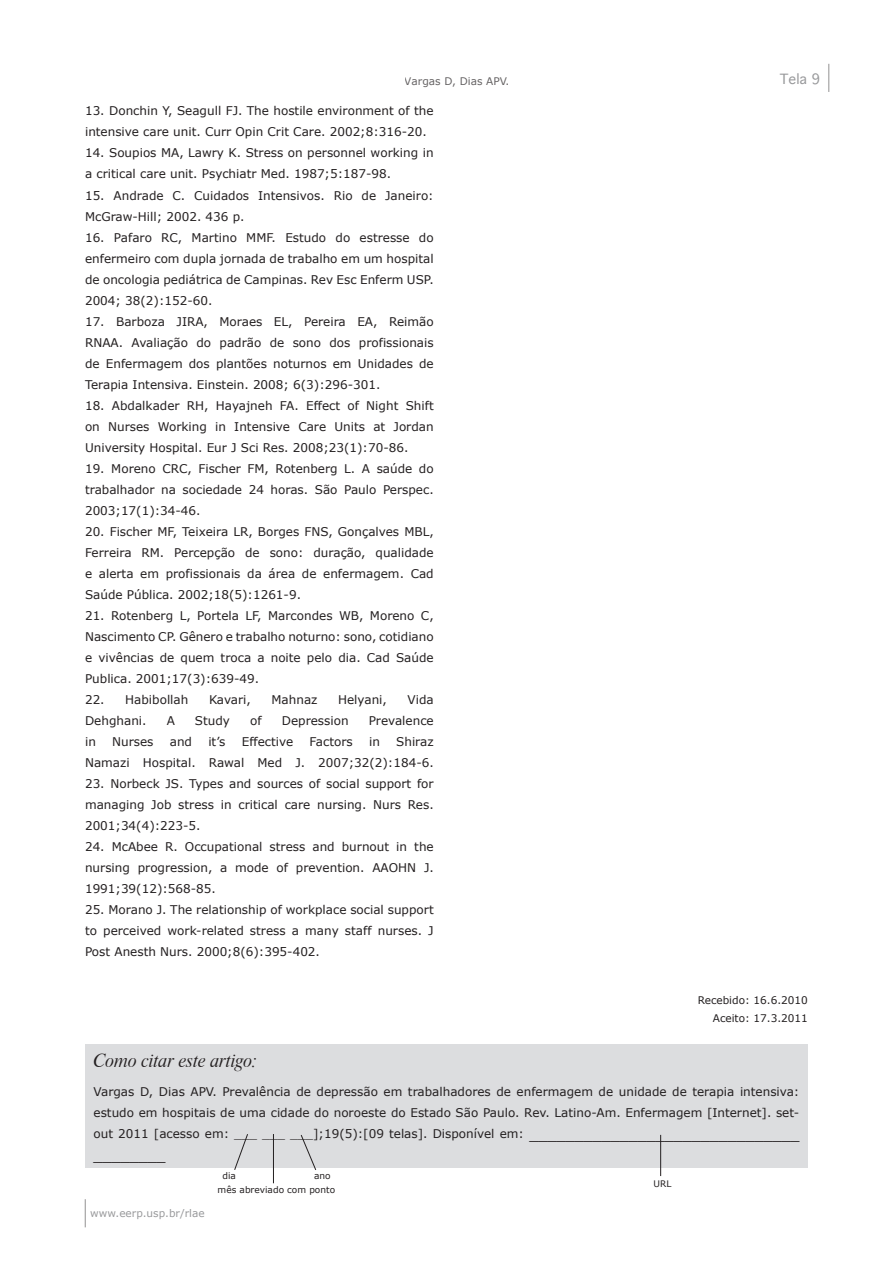
<style>
.page{position:relative;width:893px;height:1263px;background:#fff}
.page>*{position:absolute;margin:0;border:0;box-sizing:border-box;transform-origin:0 0}
.t1{font:18px "Dutch 801 BT Italic Headline";color:#231f20}
.t2{font:18px "Times New Roman";color:#231f20}
.t3{font:13.5px "Geneva";color:#6c6d70}
._18__Referências{font:12px/21px "Verdana";color:#231f20;text-align:justify}
._21__Recebido_Aceito{font:10.5px "Verdana";color:#231f20}
.t4{font:10.5px "Verdana";color:#6c6d70}
._18__Referências-2{font:9px "Verdana";color:#231f20}
.s1{font-family:"Times New Roman";font-size:18px}
</style>
<div class="page">
<svg style="left:828px;top:64px;width:1px;height:28px"></svg>
<svg style="left:85px;top:1199px;width:1px;height:28px"></svg>
<div style="left:85px;top:1044px;width:723px;height:124px;background:#dcdddf"></div>
<hr style="left:660px;top:1135px;width:1px;height:41px;background:#231f20">
<svg style="left:234px;top:1134px;width:14px;height:36px"></svg>
<hr style="left:273px;top:1134px;width:1px;height:49px;background:#231f20">
<svg style="left:301px;top:1135px;width:15px;height:35px"></svg>
<p class="_21__Recebido_Aceito" style="left:405px;top:75px;width:106px">Vargas D, Dias APV.</p>
<p class="_18__Referências" style="left:85px;top:100px;width:350px">13. Donchin Y, Seagull FJ. The hostile environment of the intensive care unit. Curr Opin Crit Care. 2002;8:316-20.</p>
<p class="_18__Referências" style="left:85px;top:142px;width:350px">14. Soupios MA, Lawry K. Stress on personnel working in a critical care unit. Psychiatr Med. 1987;5:187-98.</p>
<p class="_18__Referências" style="left:85px;top:184px;width:350px">15. Andrade C. Cuidados Intensivos. Rio de Janeiro:<br>McGraw-Hill; 2002. 436 p.</p>
<p class="_18__Referências" style="left:85px;top:226px;width:350px">16. Pafaro RC, Martino MMF. Estudo do estresse do enfermeiro com dupla jornada de trabalho em um hospital de oncologia pediátrica de Campinas. Rev Esc Enferm USP.<br>2004; 38(2):152-60.</p>
<p class="_18__Referências" style="left:85px;top:310px;width:350px">17. Barboza JIRA, Moraes EL, Pereira EA, Reimão RNAA. Avaliação do padrão de sono dos profissionais de Enfermagem dos plantões noturnos em Unidades de Terapia Intensiva. Einstein. 2008; 6(3):296-301.</p>
<p class="_18__Referências" style="left:85px;top:394px;width:350px">18. Abdalkader RH, Hayajneh FA. Effect of Night Shift on Nurses Working in Intensive Care Units at Jordan University Hospital. Eur J Sci Res. 2008;23(1):70-86.</p>
<p class="_18__Referências" style="left:85px;top:457px;width:350px">19. Moreno CRC, Fischer FM, Rotenberg L. A saúde do trabalhador na sociedade 24 horas. São Paulo Perspec.<br>2003;17(1):34-46.</p>
<p class="_18__Referências" style="left:85px;top:520px;width:350px">20. Fischer MF, Teixeira LR, Borges FNS, Gonçalves MBL, Ferreira RM. Percepção de sono: duração, qualidade e alerta em profissionais da área de enfermagem. Cad Saúde Pública. 2002;18(5):1261-9.</p>
<p class="_18__Referências" style="left:85px;top:604px;width:350px">21. Rotenberg L, Portela LF, Marcondes WB, Moreno C, Nascimento CP. Gênero e trabalho noturno: sono, cotidiano e vivências de quem troca a noite pelo dia. Cad Saúde Publica. 2001;17(3):639-49.</p>
<p class="_18__Referências" style="left:85px;top:688px;width:105px">22. Habibollah</p>
<p class="_18__Referências" style="left:209px;top:688px;width:43px">Kavari,</p>
<p class="_18__Referências" style="left:272px;top:688px;width:48px">Mahnaz</p>
<p class="_18__Referências" style="left:338px;top:688px;width:50px">Helyani,</p>
<p class="_18__Referências" style="left:408px;top:688px;width:28px">Vida</p>
<p class="_18__Referências" style="left:85px;top:709px;width:63px">Dehghani.</p>
<p class="_18__Referências" style="left:167px;top:709px;width:10px">A</p>
<p class="_18__Referências" style="left:195px;top:709px;width:37px">Study</p>
<p class="_18__Referências" style="left:250px;top:709px;width:13px">of</p>
<p class="_18__Referências" style="left:282px;top:709px;width:68px">Depression</p>
<p class="_18__Referências" style="left:369px;top:709px;width:67px">Prevalence</p>
<p class="_18__Referências" style="left:85px;top:730px;width:12px">in</p>
<p class="_18__Referências" style="left:112px;top:730px;width:43px">Nurses</p>
<p class="_18__Referências" style="left:170px;top:730px;width:24px">and</p>
<p class="_18__Referências" style="left:208px;top:730px;width:19px">it’s</p>
<p class="_18__Referências" style="left:242px;top:730px;width:53px">Effective</p>
<p class="_18__Referências" style="left:310px;top:730px;width:45px">Factors</p>
<p class="_18__Referências" style="left:369px;top:730px;width:12px">in</p>
<p class="_18__Referências" style="left:85px;top:730px;width:350px;text-align:right">Shiraz<br>Namazi Hospital. Rawal Med J. 2007;32(2):184-6.</p>
<p class="_18__Referências" style="left:85px;top:772px;width:350px">23. Norbeck JS. Types and sources of social support for managing Job stress in critical care nursing. Nurs Res.<br>2001;34(4):223-5.</p>
<p class="_18__Referências" style="left:85px;top:835px;width:350px">24. McAbee R. Occupational stress and burnout in the nursing progression, a mode of prevention. AAOHN J.<br>1991;39(12):568-85.</p>
<p class="_18__Referências" style="left:85px;top:898px;width:350px">25. Morano J. The relationship of workplace social support to perceived work-related stress a many staff nurses. J Post Anesth Nurs. 2000;8(6):395-402.</p>
<p class="t3" style="left:780px;top:71px;width:42px">Tela 9</p>
<p class="_21__Recebido_Aceito" style="left:698px;top:994px;width:112px">Recebido: 16.6.2010</p>
<p class="_21__Recebido_Aceito" style="left:713px;top:1012px;width:97px">Aceito: 17.3.2011</p>
<p class="t1" style="left:94px;top:1049px;width:165px">Como citar este artigo:</p>
<p class="_18__Referências" style="left:94px;top:1081px;width:707px">Vargas D, Dias APV. Prevalência de depressão em trabalhadores de enfermagem de unidade de terapia intensiva: estudo em hospitais de uma cidade do noroeste do Estado São Paulo. Rev. Latino-Am. Enfermagem [Internet]. set&shy;out 2011 [acesso em: ___ ___ ___];19(5):[09 telas]. Disponível em: <span class="s1">______________________________</span></p>
<p class="t2" style="left:94px;top:1141px;width:73px">________</p>
<p class="t4" style="left:90px;top:1207px;width:116px">www.eerp.usp.br/rlae</p>
<p class="_18__Referências-2" style="left:222px;top:1169px;width:15px">dia</p>
<p class="_18__Referências-2" style="left:218px;top:1184px;width:119px">mês abreviado com ponto</p>
<p class="_18__Referências-2" style="left:314px;top:1170px;width:18px">ano</p>
<p class="_18__Referências-2" style="left:653px;top:1178px;width:19px">URL</p>
</div>
